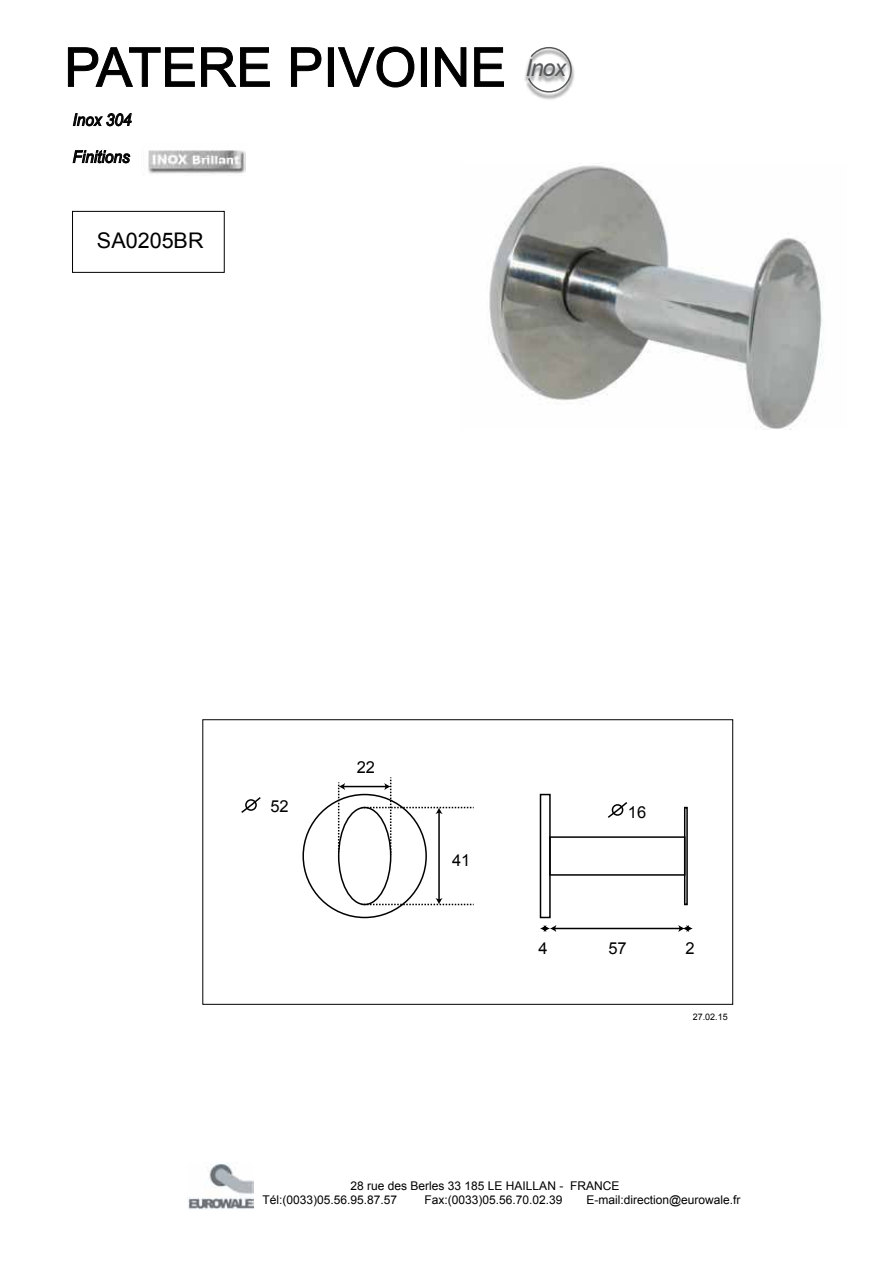
<style>
.page{position:relative;width:893px;height:1263px;background:#fff}
.page>*{position:absolute;margin:0;border:0;box-sizing:border-box;transform-origin:0 0}
.t1{font:54px "Arial";color:#000}
.t2{font:italic 23.4px "Arial";color:#57595b}
.t3{font:21.6px "Arial";color:#000}
.t4{font:italic 16.65px "Arial";color:#000;scale:.92 1}
.t5{font:16.5px "Arial";color:#000}
.t6{font:12px/14.1px "Arial";color:#000}
.t7{font:9px "Arial";color:#000}
</style>
<div class="page">
<img style="left:187px;top:1162px;width:67px;height:47px">
<svg style="left:73px;top:113px;width:58px;height:13px"></svg>
<img style="left:532px;top:66px;width:43px;height:34px">
<svg style="left:531px;top:47px;width:42px;height:46px"></svg>
<img style="left:524px;top:56px;width:48px;height:36px">
<img style="left:148px;top:150px;width:98px;height:24px">
<svg style="left:73px;top:150px;width:57px;height:13px"></svg>
<svg style="left:68px;top:47px;width:127px;height:40px"></svg>
<svg style="left:201px;top:47px;width:69px;height:40px"></svg>
<svg style="left:291px;top:47px;width:31px;height:40px"></svg>
<div style="left:328px;top:47px;width:6px;height:40px;border:1px solid #000"></div>
<svg style="left:338px;top:46px;width:77px;height:42px"></svg>
<div style="left:421px;top:47px;width:6px;height:40px;border:1px solid #000"></div>
<svg style="left:435px;top:47px;width:32px;height:40px"></svg>
<svg style="left:474px;top:47px;width:30px;height:40px"></svg>
<div style="left:203px;top:719px;width:530px;height:285px;border:1px solid #000"></div>
<div style="left:72px;top:211px;width:152px;height:62px;border:1px solid #000"></div>
<img style="left:489px;top:165px;width:335px;height:264px">
<svg style="left:608px;top:802px;width:20px;height:16px"></svg>
<svg style="left:241px;top:797px;width:20px;height:16px"></svg>
<hr style="left:438px;top:812px;width:2px;height:88px;background:#000">
<hr style="left:343px;top:786px;width:43px;height:1px;background:#000">
<hr style="left:554px;top:928px;width:126px;height:1px;background:#000">
<svg style="left:540px;top:925px;width:16px;height:7px"></svg>
<svg style="left:678px;top:925px;width:15px;height:7px"></svg>
<div style="left:338px;top:807px;width:53px;height:98px;border:2px solid #000;border-radius:50%"></div>
<div style="left:540px;top:794px;width:11px;height:124px;border:2px solid #000"></div>
<div style="left:684px;top:807px;width:4px;height:98px;border:2px solid #000"></div>
<div style="left:549px;top:836px;width:136px;height:40px;border:2px solid #000"></div>
<svg style="left:338px;top:782px;width:7px;height:70px"></svg>
<svg style="left:362px;top:777px;width:112px;height:78px"></svg>
<svg style="left:362px;top:898px;width:112px;height:7px"></svg>
<h1 class="t1" style="left:64px;top:47px;width:444px">PATERE PIVOINE</h1>
<h3 class="t4" style="left:73px;top:110px;width:66px">Inox 304</h3>
<h3 class="t4" style="left:73px;top:147px;width:64px">Finitions</h3>
<h2 class="t2" style="left:525px;top:54px;width:42px">Inox</h2>
<h3 class="t3" style="left:97px;top:232px;width:108px">SA0205BR</h3>
<h3 class="t5" style="left:270px;top:800px;width:20px">52</h3>
<h3 class="t5" style="left:357px;top:761px;width:20px">22</h3>
<h3 class="t5" style="left:452px;top:854px;width:20px">41</h3>
<h3 class="t5" style="left:628px;top:806px;width:20px">16</h3>
<h3 class="t5" style="left:539px;top:942px;width:11px">4</h3>
<h3 class="t5" style="left:608px;top:942px;width:20px">57</h3>
<h3 class="t5" style="left:685px;top:942px;width:11px">2</h3>
<p class="t7" style="left:693px;top:1014px;width:37px">27.02.15</p>
<p class="t6" style="left:262px;top:1179px;width:358px;text-indent:88px">28 rue des Berles 33 185 LE HAILLAN - FRANCE<br>Tél:(0033)05.56.95.87.57</p>
<p class="t6" style="left:424px;top:1194px;width:140px">Fax:(0033)05.56.70.02.39</p>
<p class="t6" style="left:586px;top:1194px;width:156px">E-mail:direction@eurowale.fr</p>
</div>
